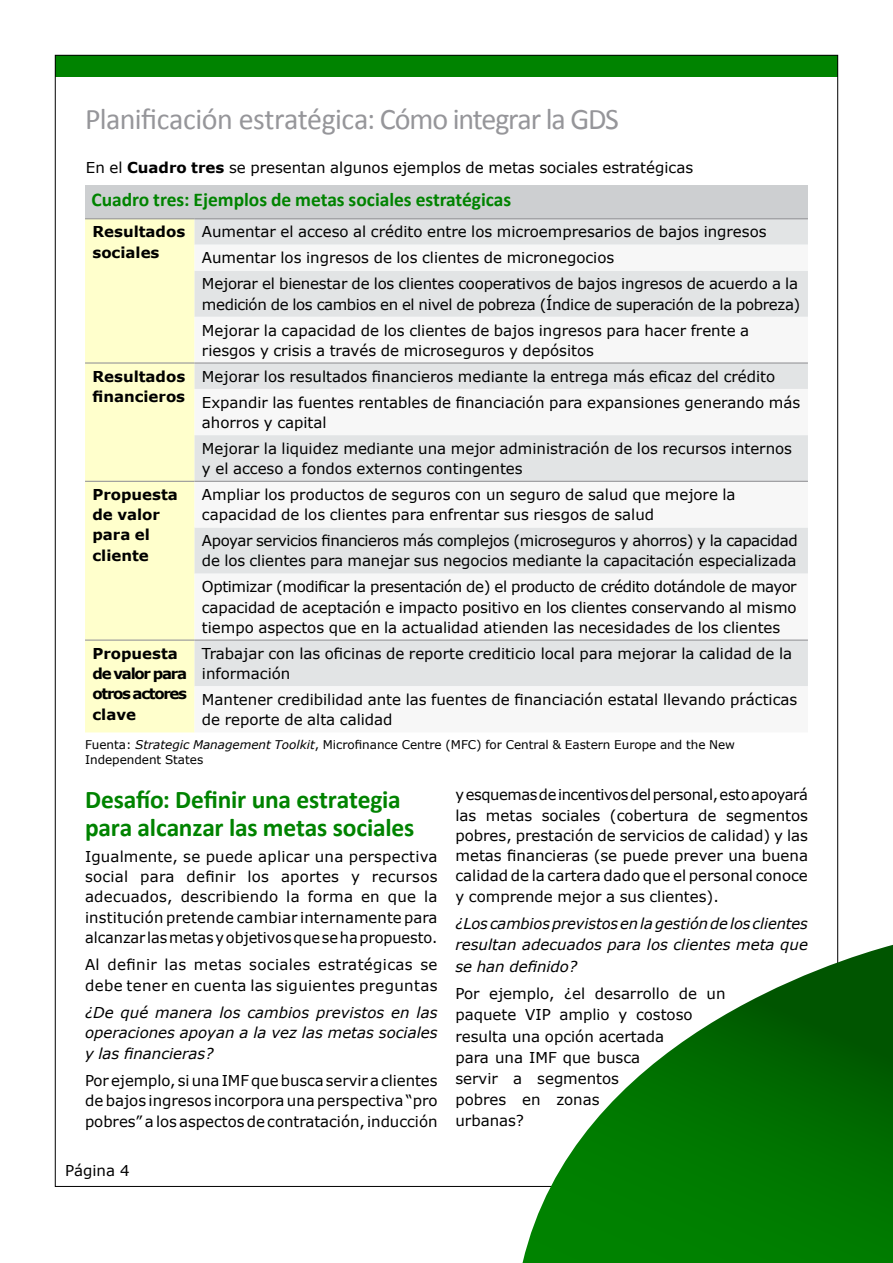
<style>
.page{position:relative;width:893px;height:1263px;background:#fff}
.page>*{position:absolute;margin:0;border:0;box-sizing:border-box;transform-origin:0 0}
.t1{font:30px "Calibri";letter-spacing:-.02em;color:#96969a}
.t2{font:700 25.5px/28.2px "Calibri";letter-spacing:-.005em;color:#008300}
.t3{font:700 19.5px "Calibri";color:#008300}
.t4{font:15px/20.2px "Verdana";color:#000}
.t5{font:italic 15px/20.2px "Verdana";color:#000;text-align:justify}
.t6{font:15px/20.2px "Verdana";letter-spacing:-.02em;color:#000}
.t7{font:15px/26px "Verdana";letter-spacing:-.025em;color:#000}
.t8{font:15px/20.2px "Verdana";letter-spacing:.025em;color:#000}
.t9{font:700 15px/20.2px "Verdana";color:#000}
.t10{font:700 15px/20.2px "Verdana";letter-spacing:-.085em;color:#000}
.t11{font:12px/15.8px "Verdana";color:#000}
.s1{font-weight:700}
.s2{font-style:italic}
</style>
<div class="page">
<div style="left:55px;top:55px;width:783px;height:22px;background:#008300"></div>
<svg style="left:523px;top:945px;width:370px;height:318px"></svg>
<div style="left:85px;top:185px;width:723px;height:34px;background:#cdcfd1"></div>
<div style="left:85px;top:219px;width:110px;height:513px;background:#ffc"></div>
<svg style="left:195px;top:219px;width:613px;height:26px;fill:#e2e4e5"></svg>
<svg style="left:195px;top:271px;width:613px;height:415px;fill:#e5e7e8"></svg>
<hr style="left:85px;top:218px;width:110px;height:1px;background:#96969a">
<hr style="left:195px;top:218px;width:613px;height:1px;background:#96969a">
<hr style="left:85px;top:362px;width:110px;height:2px;background:#96969a">
<hr style="left:195px;top:362px;width:613px;height:2px;background:#96969a">
<hr style="left:85px;top:481px;width:110px;height:1px;background:#96969a">
<hr style="left:195px;top:481px;width:613px;height:1px;background:#96969a">
<hr style="left:85px;top:639px;width:110px;height:2px;background:#96969a">
<hr style="left:195px;top:639px;width:613px;height:2px;background:#96969a">
<h1 class="t1" style="left:85px;top:100px;width:536px">Planificación estratégica: Cómo integrar la GDS</h1>
<p class="t4" style="left:86px;top:157px;width:609px">En el <span class="s1">Cuadro tres</span> se presentan algunos ejemplos de metas sociales estratégicas</p>
<h3 class="t3" style="left:91px;top:188px;width:421px">Cuadro tres: Ejemplos de metas sociales estratégicas</h3>
<p class="t9" style="left:92px;top:221px;width:94px">Resultados sociales</p>
<p class="t4" style="left:202px;top:219px;width:598px;line-height:26px">Aumentar el acceso al crédito entre los microempresarios de bajos ingresos<br>Aumentar los ingresos de los clientes de micronegocios<br>Mejorar el bienestar de los clientes cooperativos de bajos ingresos de acuerdo a la</p>
<p class="t7" style="left:202px;top:291px;width:600px">medición de los cambios en el nivel de pobreza (Índice de superación de la pobreza)<br>Mejorar la capacidad de los clientes de bajos ingresos para hacer frente a</p>
<p class="t4" style="left:202px;top:340px;width:393px">riesgos y crisis a través de microseguros y depósitos</p>
<p class="t9" style="left:92px;top:366px;width:94px">Resultados financieros</p>
<p class="t4" style="left:202px;top:363px;width:600px;line-height:26px">Mejorar los resultados financieros mediante la entrega más eficaz del crédito<br>Expandir las fuentes rentables de financiación para expansiones generando más</p>
<p class="t4" style="left:202px;top:409px;width:592px;line-height:26px">ahorros y capital<br>Mejorar la liquidez mediante una mejor administración de los recursos internos</p>
<p class="t4" style="left:202px;top:458px;width:322px">y el acceso a fondos externos contingentes</p>
<p class="t9" style="left:92px;top:484px;width:87px">Propuesta de valor para el cliente</p>
<p class="t4" style="left:202px;top:484px;width:535px">Ampliar los productos de seguros con un seguro de salud que mejore la capacidad de los clientes para enfrentar sus riesgos de salud</p>
<p class="t6" style="left:202px;top:530px;width:597px">Apoyar servicios financieros más complejos (microseguros y ahorros) y la capacidad de los clientes para manejar sus negocios mediante la capacitación especializada</p>
<p class="t4" style="left:202px;top:576px;width:596px;text-align:justify">Optimizar (modificar la presentación de) el producto de crédito dotándole de mayor capacidad de aceptación e impacto positivo en los clientes conservando al mismo tiempo aspectos que en la actualidad atienden las necesidades de los clientes</p>
<p class="t10" style="left:92px;top:643px;width:96px">Propuesta de valor para otros actores clave</p>
<p class="t4" style="left:202px;top:643px;width:592px">Trabajar con las oficinas de reporte crediticio local para mejorar la calidad de la información</p>
<p class="t4" style="left:202px;top:689px;width:597px">Mantener credibilidad ante las fuentes de financiación estatal llevando prácticas de reporte de alta calidad</p>
<p class="t11" style="left:85px;top:736px;width:651px">Fuenta: <span class="s2">Strategic Management Toolkit</span>, Microfinance Centre (MFC) for Central &amp; Eastern Europe and the New<br>Independent States</p>
<h2 class="t2" style="left:85px;top:784px;width:331px">Desafío: Definir una estrategia para alcanzar las metas sociales</h2>
<p class="t4" style="left:85px;top:846px;width:354px;text-align:justify">Igualmente, se puede aplicar una perspectiva social para definir los aportes y recursos adecuados, describiendo la forma en que la institución pretende cambiar internamente para alcanzar las metas y objetivos que se ha propuesto.</p>
<p class="t8" style="left:85px;top:954px;width:354px">Al definir las metas sociales estratégicas se debe tener en cuenta las siguientes preguntas</p>
<p class="t5" style="left:85px;top:1002px;width:354px">¿De qué manera los cambios previstos en las operaciones apoyan a la vez las metas sociales y las financieras?</p>
<p class="t4" style="left:85px;top:1070px;width:354px;text-align:justify">Por ejemplo, si una IMF que busca servir a clientes de bajos ingresos incorpora una perspectiva “pro pobres” a los aspectos de contratación, inducción</p>
<p class="t4" style="left:65px;top:1160px;width:66px">Página 4</p>
<p class="t4" style="left:455px;top:784px;width:354px;text-align:justify">y esquemas de incentivos del personal, esto apoyará las metas sociales (cobertura de segmentos pobres, prestación de servicios de calidad) y las metas financieras (se puede prever una buena calidad de la cartera dado que el personal conoce y comprende mejor a sus clientes).</p>
<p class="t5" style="left:455px;top:913px;width:354px;line-height:21.1px">¿Los cambios previstos en la gestión de los clientes resultan adecuados para los clientes meta que se han definido?</p>
<p class="t4" style="left:455px;top:983px;width:272px;line-height:21.1px">Por ejemplo, ¿el desarrollo de un paquete VIP amplio y costoso resulta una opción acertada<br>para una IMF que busca<br>servir a segmentos<br>pobres en zonas<br>urbanas?</p>
</div>
